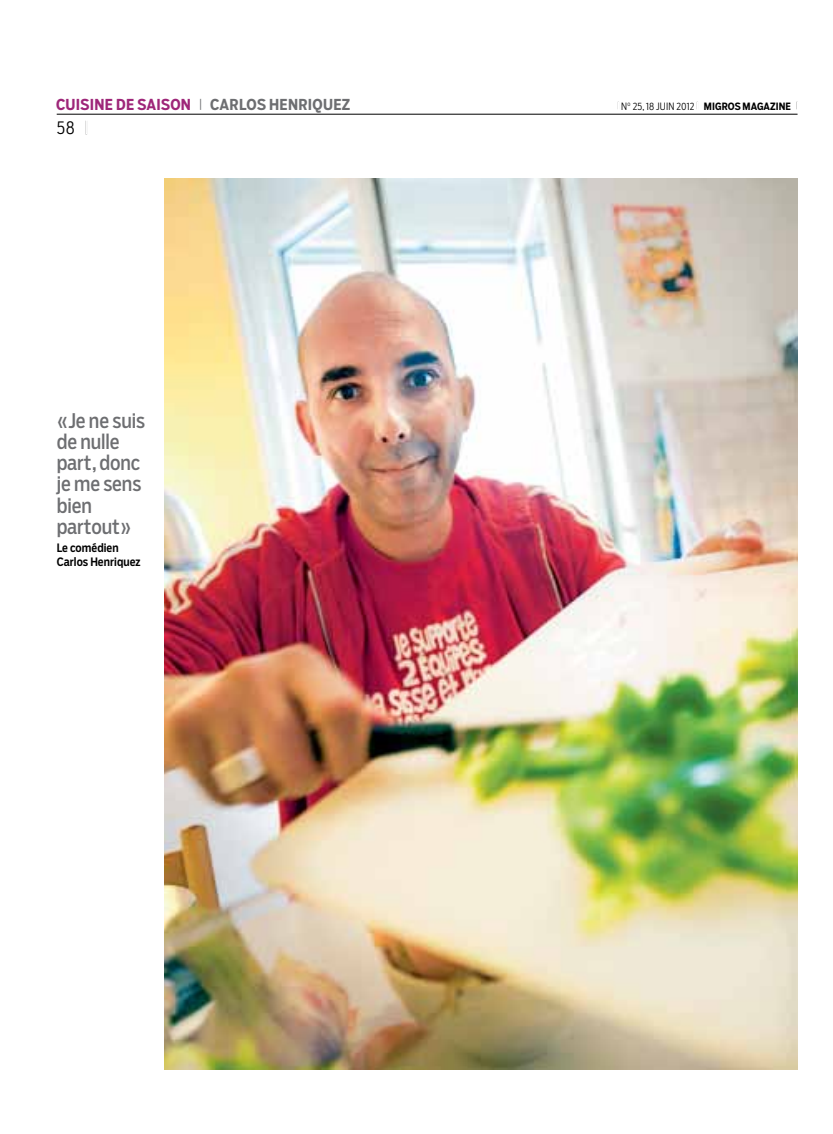
<style>
.page{position:relative;width:833px;height:1134px;background:#fff}
.page>*{position:absolute;margin:0;border:0;box-sizing:border-box;transform-origin:0 0}
.t1{font:20px/21.2px "Salvo Sans Cond";letter-spacing:-.005em;color:#6d6e71}
.t2{font:300 17.5px "Salvo Sans Cond";color:#000}
.t3{font:700 15px "Salvo Sans Cond";letter-spacing:.02em;color:#9e2679}
.t4{font:500 11.5px/14px "Salvo Sans Cond";letter-spacing:.005em;color:#000}
.t5{font:300 10px "Salvo Sans Cond";letter-spacing:.01em;color:#000}
.s1{font-weight:300;font-size:11.88px;color:#6d6e71}
.s2{color:#6d6e71}
.s3{font-size:8.12px}
.s4{font-weight:700}
.s5{font-size:14.75px}
</style>
<div class="page">
<hr style="left:57px;top:114px;width:740px;height:1px;background:#000">
<img style="left:164px;top:179px;width:633px;height:891px">
<p class="t3" style="left:56px;top:94px;width:296px">CUISINE DE SAISON <span class="s1">|</span> <span class="s2">CARLOS HENRIQUEZ</span></p>
<p class="t5" style="left:617px;top:99px;width:182px"><span class="s3">|</span> N<sup>o</sup> 25, 18 JUIN 2012 <span class="s3">|</span> <span class="s4">MIGROS MAGAZINE</span> <span class="s3">|</span></p>
<p class="t2" style="left:57px;top:116px;width:33px">58 <span class="s5">|</span></p>
<p class="t1" style="left:57px;top:410px;width:90px">«Je ne suis de nulle part, donc je me sens bien partout»</p>
<p class="t4" style="left:57px;top:540px;width:85px">Le comédien<br>Carlos Henriquez</p>
</div>
